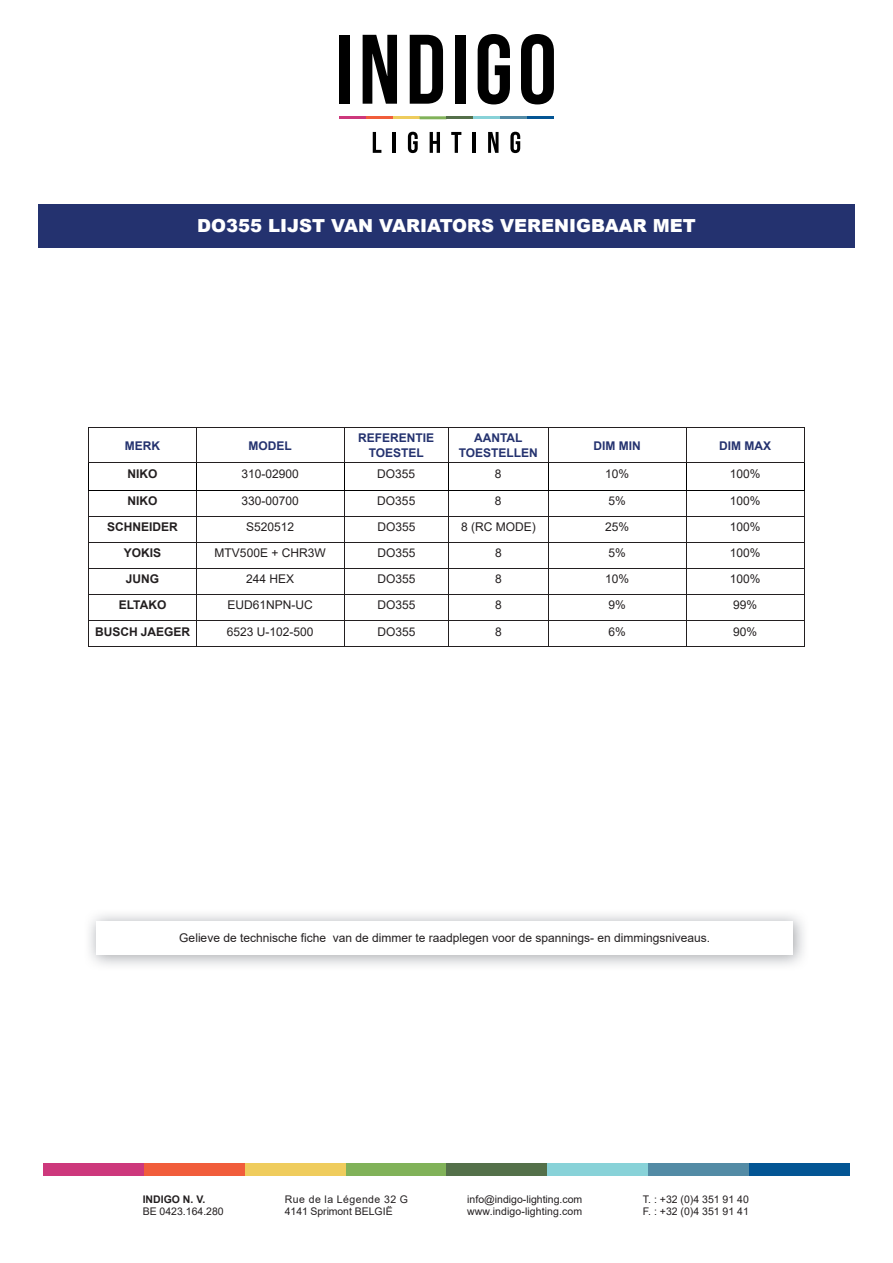
<style>
.page{position:relative;width:893px;height:1263px;background:#fff}
.page>*{position:absolute;margin:0;border:0;box-sizing:border-box;transform-origin:0 0}
.t1{font:900 18px "Arial";color:#fff}
.t2{font:12px "Arial";color:#231f20}
.t3{font:700 12px/14.4px "Arial";color:#24326f;text-align:center}
.t4{font:700 12px "Arial";color:#231f20}
.t5{font:10.5px/12.6px "Arial";color:#231f20}
.t6{font:700 10.5px "Arial";color:#231f20}
</style>
<div class="page">
<div style="left:38px;top:204px;width:817px;height:43px;background:#24326f"></div>
<svg style="left:196px;top:463px;width:1px;height:184px"></svg>
<svg style="left:344px;top:463px;width:1px;height:184px"></svg>
<svg style="left:448px;top:463px;width:1px;height:184px"></svg>
<svg style="left:548px;top:463px;width:1px;height:184px"></svg>
<svg style="left:686px;top:463px;width:1px;height:184px"></svg>
<svg style="left:804px;top:463px;width:1px;height:184px"></svg>
<hr style="left:89px;top:490px;width:107px;height:1px;background:#000">
<hr style="left:196px;top:490px;width:148px;height:1px;background:#000">
<hr style="left:344px;top:490px;width:104px;height:1px;background:#000">
<hr style="left:448px;top:490px;width:100px;height:1px;background:#000">
<hr style="left:548px;top:490px;width:138px;height:1px;background:#000">
<hr style="left:686px;top:490px;width:118px;height:1px;background:#000">
<hr style="left:89px;top:516px;width:107px;height:1px;background:#231f20">
<hr style="left:196px;top:516px;width:148px;height:1px;background:#231f20">
<hr style="left:344px;top:516px;width:104px;height:1px;background:#231f20">
<hr style="left:448px;top:516px;width:100px;height:1px;background:#231f20">
<hr style="left:548px;top:516px;width:138px;height:1px;background:#231f20">
<hr style="left:686px;top:516px;width:118px;height:1px;background:#231f20">
<hr style="left:89px;top:542px;width:107px;height:1px;background:#231f20">
<hr style="left:196px;top:542px;width:148px;height:1px;background:#231f20">
<hr style="left:344px;top:542px;width:104px;height:1px;background:#231f20">
<hr style="left:448px;top:542px;width:100px;height:1px;background:#231f20">
<hr style="left:548px;top:542px;width:138px;height:1px;background:#231f20">
<hr style="left:686px;top:542px;width:118px;height:1px;background:#231f20">
<hr style="left:89px;top:568px;width:107px;height:1px;background:#231f20">
<hr style="left:196px;top:568px;width:148px;height:1px;background:#231f20">
<hr style="left:344px;top:568px;width:104px;height:1px;background:#231f20">
<hr style="left:448px;top:568px;width:100px;height:1px;background:#231f20">
<hr style="left:548px;top:568px;width:138px;height:1px;background:#231f20">
<hr style="left:686px;top:568px;width:118px;height:1px;background:#231f20">
<hr style="left:196px;top:594px;width:148px;height:1px;background:#231f20">
<hr style="left:344px;top:594px;width:104px;height:1px;background:#231f20">
<hr style="left:448px;top:594px;width:100px;height:1px;background:#231f20">
<hr style="left:548px;top:594px;width:138px;height:1px;background:#231f20">
<hr style="left:686px;top:594px;width:118px;height:1px;background:#231f20">
<hr style="left:196px;top:620px;width:148px;height:1px;background:#231f20">
<hr style="left:344px;top:620px;width:104px;height:1px;background:#231f20">
<hr style="left:448px;top:620px;width:100px;height:1px;background:#231f20">
<hr style="left:548px;top:620px;width:138px;height:1px;background:#231f20">
<hr style="left:686px;top:620px;width:118px;height:1px;background:#231f20">
<hr style="left:196px;top:647px;width:148px;height:1px;background:#231f20">
<hr style="left:344px;top:647px;width:104px;height:1px;background:#231f20">
<hr style="left:448px;top:647px;width:100px;height:1px;background:#231f20">
<hr style="left:548px;top:647px;width:138px;height:1px;background:#231f20">
<hr style="left:686px;top:647px;width:118px;height:1px;background:#231f20">
<hr style="left:89px;top:594px;width:107px;height:1px;background:#231f20">
<hr style="left:89px;top:620px;width:107px;height:1px;background:#231f20">
<hr style="left:89px;top:647px;width:107px;height:1px;background:#231f20">
<hr style="left:89px;top:427px;width:107px;height:1px;background:#231f20">
<hr style="left:89px;top:428px;width:1px;height:34px;background:#231f20">
<hr style="left:196px;top:427px;width:148px;height:1px;background:#231f20">
<hr style="left:196px;top:428px;width:1px;height:34px;background:#231f20">
<hr style="left:344px;top:427px;width:104px;height:1px;background:#231f20">
<hr style="left:344px;top:428px;width:1px;height:34px;background:#231f20">
<hr style="left:448px;top:427px;width:100px;height:1px;background:#231f20">
<hr style="left:448px;top:428px;width:1px;height:34px;background:#231f20">
<hr style="left:686px;top:427px;width:118px;height:1px;background:#231f20">
<hr style="left:804px;top:428px;width:1px;height:34px;background:#231f20">
<hr style="left:89px;top:462px;width:107px;height:1px;background:#231f20">
<hr style="left:196px;top:462px;width:148px;height:1px;background:#231f20">
<hr style="left:344px;top:462px;width:104px;height:1px;background:#231f20">
<hr style="left:448px;top:462px;width:100px;height:1px;background:#231f20">
<hr style="left:686px;top:462px;width:118px;height:1px;background:#231f20">
<hr style="left:548px;top:427px;width:138px;height:1px;background:#231f20">
<hr style="left:548px;top:428px;width:1px;height:34px;background:#231f20">
<hr style="left:686px;top:428px;width:1px;height:34px;background:#231f20">
<hr style="left:548px;top:462px;width:138px;height:1px;background:#231f20">
<div style="left:43px;top:1163px;width:101px;height:13px;background:#cd387c"></div>
<div style="left:144px;top:1163px;width:100px;height:13px;background:#f15d3b"></div>
<div style="left:244px;top:1163px;width:101px;height:13px;background:#efcc5d"></div>
<div style="left:345px;top:1163px;width:101px;height:13px;background:#81b259"></div>
<div style="left:446px;top:1163px;width:101px;height:13px;background:#54704a"></div>
<div style="left:547px;top:1163px;width:101px;height:13px;background:#88d2d8"></div>
<div style="left:648px;top:1163px;width:101px;height:13px;background:#538ba5"></div>
<div style="left:749px;top:1163px;width:101px;height:13px;background:#035594"></div>
<div style="left:339px;top:35px;width:11px;height:69px;background:#000"></div>
<svg style="left:363px;top:35px;width:34px;height:69px"></svg>
<svg style="left:410px;top:35px;width:33px;height:69px"></svg>
<div style="left:455px;top:35px;width:11px;height:69px;background:#000"></div>
<svg style="left:478px;top:34px;width:32px;height:70px"></svg>
<svg style="left:521px;top:34px;width:33px;height:70px"></svg>
<svg style="left:373px;top:132px;width:8px;height:21px"></svg>
<hr style="left:393px;top:132px;width:3px;height:21px;background:#000">
<svg style="left:408px;top:132px;width:10px;height:21px"></svg>
<svg style="left:430px;top:132px;width:10px;height:21px"></svg>
<svg style="left:451px;top:132px;width:10px;height:21px"></svg>
<hr style="left:473px;top:132px;width:3px;height:21px;background:#000">
<svg style="left:488px;top:132px;width:11px;height:21px"></svg>
<svg style="left:510px;top:132px;width:10px;height:21px"></svg>
<hr style="left:339px;top:116px;width:27px;height:3px;background:#cd387c">
<hr style="left:366px;top:116px;width:27px;height:3px;background:#f15d3b">
<hr style="left:393px;top:116px;width:27px;height:3px;background:#eecc5d">
<svg style="left:420px;top:116px;width:53px;height:3px"></svg>
<hr style="left:473px;top:116px;width:27px;height:3px;background:#88d2d8">
<svg style="left:500px;top:116px;width:27px;height:3px"></svg>
<hr style="left:527px;top:116px;width:27px;height:3px;background:#035594">
<h1 class="t1" style="left:197px;top:213px;width:500px">DO355 LIJST VAN VARIATORS VERENIGBAAR MET</h1>
<p class="t3" style="left:125px;top:438px;width:37px">MERK</p>
<p class="t3" style="left:249px;top:438px;width:45px">MODEL</p>
<p class="t3" style="left:358px;top:431px;width:78px">REFERENTIE<br>TOESTEL</p>
<p class="t3" style="left:459px;top:431px;width:81px">AANTAL<br>TOESTELLEN</p>
<p class="t3" style="left:593px;top:438px;width:49px">DIM MIN</p>
<p class="t3" style="left:719px;top:438px;width:53px">DIM MAX</p>
<p class="t4" style="left:128px;top:465px;width:31px">NIKO</p>
<p class="t2" style="left:241px;top:465px;width:59px">310-02900</p>
<p class="t2" style="left:377px;top:465px;width:40px">DO355</p>
<p class="t2" style="left:495px;top:465px;width:8px">8</p>
<p class="t2" style="left:605px;top:465px;width:26px">10%</p>
<p class="t2" style="left:730px;top:465px;width:32px">100%</p>
<p class="t4" style="left:128px;top:492px;width:31px">NIKO</p>
<p class="t2" style="left:241px;top:492px;width:59px">330-00700</p>
<p class="t2" style="left:377px;top:492px;width:40px">DO355</p>
<p class="t2" style="left:495px;top:492px;width:8px">8</p>
<p class="t2" style="left:608px;top:492px;width:19px">5%</p>
<p class="t2" style="left:730px;top:492px;width:32px">100%</p>
<p class="t4" style="left:107px;top:518px;width:72px">SCHNEIDER</p>
<p class="t2" style="left:246px;top:518px;width:50px">S520512</p>
<p class="t2" style="left:377px;top:518px;width:40px">DO355</p>
<p class="t2" style="left:461px;top:518px;width:76px">8 (RC MODE)</p>
<p class="t2" style="left:605px;top:518px;width:26px">25%</p>
<p class="t2" style="left:730px;top:518px;width:32px">100%</p>
<p class="t4" style="left:124px;top:544px;width:39px">YOKIS</p>
<p class="t2" style="left:215px;top:544px;width:113px">MTV500E + CHR3W</p>
<p class="t2" style="left:377px;top:544px;width:40px">DO355</p>
<p class="t2" style="left:495px;top:544px;width:8px">8</p>
<p class="t2" style="left:608px;top:544px;width:19px">5%</p>
<p class="t2" style="left:730px;top:544px;width:32px">100%</p>
<p class="t4" style="left:126px;top:570px;width:35px">JUNG</p>
<p class="t2" style="left:246px;top:571px;width:50px">244 HEX</p>
<p class="t2" style="left:377px;top:571px;width:40px">DO355</p>
<p class="t2" style="left:495px;top:571px;width:8px">8</p>
<p class="t2" style="left:605px;top:571px;width:26px">10%</p>
<p class="t2" style="left:730px;top:571px;width:32px">100%</p>
<p class="t4" style="left:119px;top:597px;width:49px">ELTAKO</p>
<p class="t2" style="left:228px;top:597px;width:87px">EUD61NPN-UC</p>
<p class="t2" style="left:377px;top:597px;width:40px">DO355</p>
<p class="t2" style="left:495px;top:597px;width:8px">8</p>
<p class="t2" style="left:609px;top:597px;width:19px">9%</p>
<p class="t2" style="left:733px;top:597px;width:26px">99%</p>
<p class="t4" style="left:95px;top:623px;width:97px">BUSCH JAEGER</p>
<p class="t2" style="left:227px;top:623px;width:88px">6523 U-102-500</p>
<p class="t2" style="left:377px;top:623px;width:40px">DO355</p>
<p class="t2" style="left:495px;top:623px;width:8px">8</p>
<p class="t2" style="left:609px;top:623px;width:19px">6%</p>
<p class="t2" style="left:733px;top:623px;width:26px">90%</p>
<p class="t2" style="left:179px;top:930px;width:532px">Gelieve de technische fiche van de dimmer te raadplegen voor de spannings- en dimmingsniveaus.</p>
<p class="t6" style="left:143px;top:1191px;width:64px">INDIGO N. V.</p>
<p class="t5" style="left:643px;top:1192px;width:107px">T. : +32 (0)4 351 91 40</p>
<p class="t5" style="left:467px;top:1193px;width:117px">info@indigo-lighting.com www.indigo-lighting.com</p>
<p class="t5" style="left:285px;top:1193px;width:125px">Rue de la Légende 32 G<br>4141 Sprimont BELGIË</p>
<p class="t5" style="left:143px;top:1205px;width:83px">BE 0423.164.280</p>
<p class="t5" style="left:643px;top:1205px;width:107px">F. : +32 (0)4 351 91 41</p>
</div>
